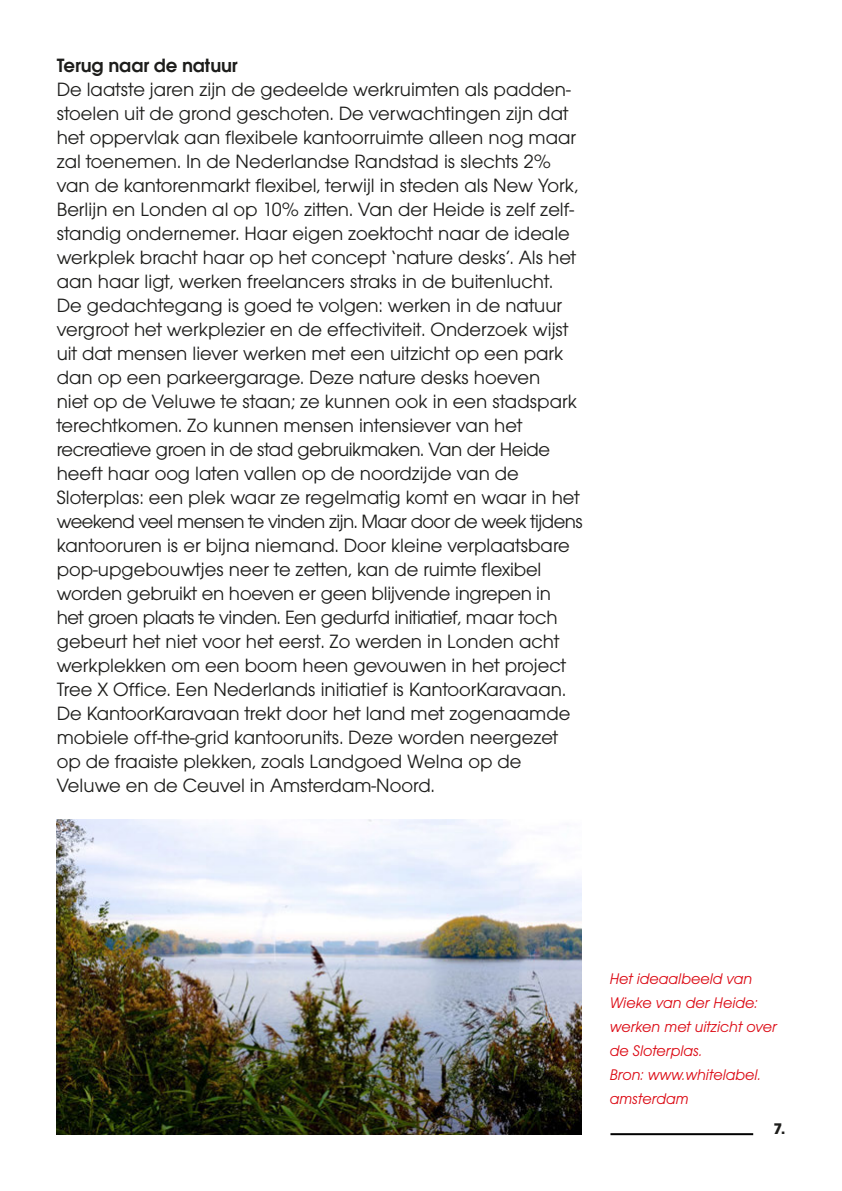
<style>
.page{position:relative;width:842px;height:1191px;background:#fff}
.page>*{position:absolute;margin:0;border:0;box-sizing:border-box;transform-origin:0 0}
.t1{font:20px/24px "Avant Gar Got Itc T";color:#1d1d1b}
.t2{font:20px/24px "Avant Gar Got Itc T";letter-spacing:-.02em;color:#1d1d1b}
.t3{font:600 20px "Avant Gar Got Itc T";letter-spacing:-.01em;color:#1d1d1b}
.t4{font:16px/24px "Avant Gar Got Itc T Book Obli";color:#dc0a14}
.t5{font:700 16px "Avant Gar Got Itc T";color:#1d1d1b}
</style>
<div class="page">
<hr style="left:610px;top:1133px;width:143px;height:2px;background:#000">
<img style="left:57px;top:820px;width:525px;height:314px">
<p class="t3" style="left:57px;top:54px;width:183px">Terug naar de natuur</p>
<p class="t1" style="left:57px;top:77px;width:523px">De laatste jaren zijn de gedeelde werkruimten als padden&shy;stoelen uit de grond geschoten. De verwachtingen zijn dat het oppervlak aan flexibele kantoorruimte alleen nog maar zal toenemen. In de Nederlandse Randstad is slechts 2% van de kantorenmarkt flexibel, terwijl in steden als New York, Berlijn en Londen al op 10% zitten. Van der Heide is zelf zelf&shy;standig ondernemer. Haar eigen zoektocht naar de ideale werkplek bracht haar op het concept ‘nature desks’. Als het aan haar ligt, werken freelancers straks in de buitenlucht.</p>
<p class="t1" style="left:57px;top:293px;width:522px">De gedachtegang is goed te volgen: werken in de natuur vergroot het werkplezier en de effectiviteit. Onderzoek wijst uit dat mensen liever werken met een uitzicht op een park dan op een parkeergarage. Deze nature desks hoeven niet op de Veluwe te staan; ze kunnen ook in een stadspark terechtkomen. Zo kunnen mensen intensiever van het</p>
<p class="t2" style="left:57px;top:437px;width:495px">recreatieve groen in de stad gebruikmaken. Van der Heide heeft haar oog laten vallen op de noordzijde van de</p>
<p class="t1" style="left:57px;top:485px;width:524px">Sloterplas: een plek waar ze regelmatig komt en waar in het</p>
<p class="t1" style="left:57px;top:509px;width:528px">weekend veel mensen te vinden zijn. Maar door de week tijdens kantooruren is er bijna niemand. Door kleine verplaatsbare pop-upgebouwtjes neer te zetten, kan de ruimte flexibel worden gebruikt en hoeven er geen blijvende ingrepen in het groen plaats te vinden. Een gedurfd initiatief, maar toch gebeurt het niet voor het eerst. Zo werden in Londen acht werkplekken om een boom heen gevouwen in het project Tree X Office. Een Nederlands initiatief is KantoorKaravaan.<br>De KantoorKaravaan trekt door het land met zogenaamde mobiele off-the-grid kantoorunits. Deze worden neergezet</p>
<p class="t1" style="left:57px;top:749px;width:466px">op de fraaiste plekken, zoals Landgoed Welna op de</p>
<p class="t1" style="left:57px;top:773px;width:379px">Veluwe en de Ceuvel in Amsterdam-Noord.</p>
<p class="t4" style="left:610px;top:966px;width:169px">Het ideaalbeeld van<br>Wieke van der Heide: werken met uitzicht over de Sloterplas.</p>
<p class="t4" style="left:610px;top:1062px;width:152px">Bron: www.whitelabel. amsterdam</p>
<p class="t5" style="left:773px;top:1118px;width:13px">7.</p>
</div>
